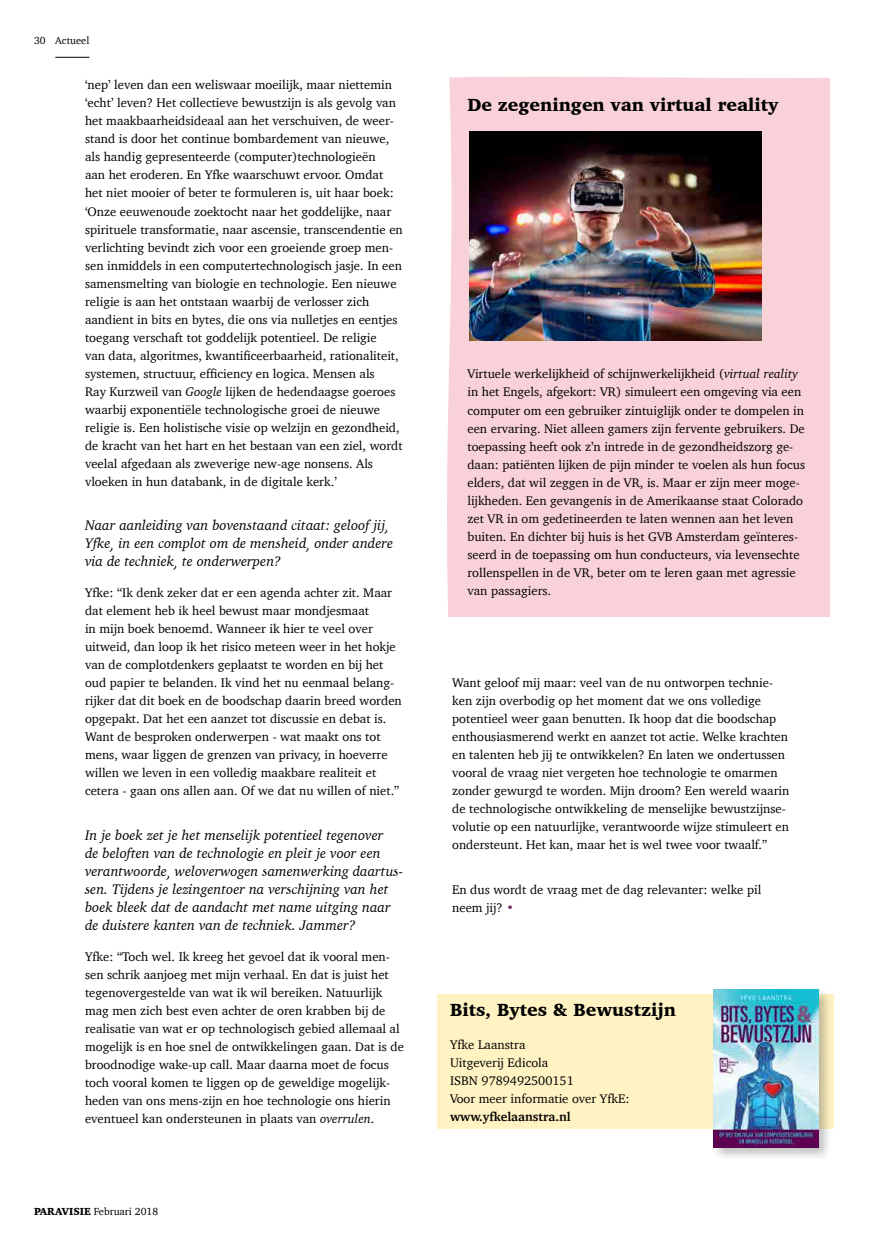
<style>
.page{position:relative;width:893px;height:1234px;background:#fff}
.page>*{position:absolute;margin:0;border:0;box-sizing:border-box;transform-origin:0 0}
.t1{font:900 18px "Charter";color:#000}
.t2{font:italic 14.25px/18px "Charter";color:#000}
.t3{font:12.75px/18px "Charter";color:#000}
.t4{font:700 12.75px "Charter";color:#000}
.t5{font:10.5px "Charter";color:#000}
.s1{font-style:italic}
.s2{font-weight:900}
.s3{color:#7b285f}
</style>
<div class="page">
<div style="left:447px;top:77px;width:382px;height:540px;background:#f9d2d9"></div>
<img style="left:469px;top:131px;width:292px;height:209px">
<div style="left:437px;top:993px;width:396px;height:39px;background:#fff3c4"></div>
<div style="left:437px;top:1031px;width:396px;height:24px;background:#fff3c4"></div>
<div style="left:437px;top:1049px;width:396px;height:24px;background:#fff3c4"></div>
<div style="left:437px;top:1067px;width:396px;height:24px;background:#fff3c4"></div>
<div style="left:437px;top:1085px;width:396px;height:42px;background:#fff3c4"></div>
<div style="left:711px;top:986px;width:122px;height:175px;background:#000;opacity:.25"></div>
<img style="left:713px;top:989px;width:105px;height:158px">
<hr style="left:55px;top:57px;width:34px;height:1px;background:#000">
<p class="t5" style="left:34px;top:32px;width:13px">30</p>
<p class="t5" style="left:55px;top:32px;width:36px">Actueel</p>
<p class="t3" style="left:85px;top:76px;width:319px">‘nep’ leven dan een weliswaar moeilijk, maar niettemin ‘echt’ leven? Het collectieve bewustzijn is als gevolg van het maakbaarheidsideaal aan het verschuiven, de weer&shy;stand is door het continue bombardement van nieuwe, als handig gepresenteerde (computer)technologieën<br>aan het eroderen. En Yfke waarschuwt ervoor. Omdat het niet mooier of beter te formuleren is, uit haar boek: ‘Onze eeuwenoude zoektocht naar het goddelijke, naar spirituele transformatie, naar ascensie, transcendentie en verlichting bevindt zich voor een groeiende groep men&shy;sen inmiddels in een computertechnologisch jasje. In een samensmelting van biologie en technologie. Een nieuwe religie is aan het ontstaan waarbij de verlosser zich aandient in bits en bytes, die ons via nulletjes en eentjes toegang verschaft tot goddelijk potentieel. De religie<br>van data, algoritmes, kwantificeerbaarheid, rationaliteit, systemen, structuur, efficiency en logica. Mensen als<br>Ray Kurzweil van <span class="s1">Google</span> lijken de hedendaagse goeroes waarbij exponentiële technologische groei de nieuwe religie is. Een holistische visie op welzijn en gezondheid, de kracht van het hart en het bestaan van een ziel, wordt veelal afgedaan als zweverige new-age nonsens. Als vloeken in hun databank, in de digitale kerk.’</p>
<p class="t2" style="left:85px;top:516px;width:310px">Naar aanleiding van bovenstaand citaat: geloof jij,<br>Yfke, in een complot om de mensheid, onder andere via de techniek, te onderwerpen?</p>
<p class="t3" style="left:85px;top:583px;width:318px">Yfke: “Ik denk zeker dat er een agenda achter zit. Maar dat element heb ik heel bewust maar mondjesmaat<br>in mijn boek benoemd. Wanneer ik hier te veel over uitweid, dan loop ik het risico meteen weer in het hokje van de complotdenkers geplaatst te worden en bij het oud papier te belanden. Ik vind het nu eenmaal belang&shy;rijker dat dit boek en de boodschap daarin breed worden opgepakt. Dat het een aanzet tot discussie en debat is.<br>Want de besproken onderwerpen - wat maakt ons tot mens, waar liggen de grenzen van privacy, in hoeverre willen we leven in een volledig maakbare realiteit et cetera - gaan ons allen aan. Of we dat nu willen of niet.”</p>
<p class="t2" style="left:85px;top:825px;width:320px">In je boek zet je het menselijk potentieel tegenover<br>de beloften van de technologie en pleit je voor een verantwoorde, weloverwogen samenwerking daartus&shy;sen. Tijdens je lezingentoer na verschijning van het boek bleek dat de aandacht met name uitging naar de duistere kanten van de techniek. Jammer?</p>
<p class="t3" style="left:85px;top:946px;width:320px">Yfke: “Toch wel. Ik kreeg het gevoel dat ik vooral men&shy;sen schrik aanjoeg met mijn verhaal. En dat is juist het tegenovergestelde van wat ik wil bereiken. Natuurlijk mag men zich best even achter de oren krabben bij de realisatie van wat er op technologisch gebied allemaal al mogelijk is en hoe snel de ontwikkelingen gaan. Dat is de broodnodige wake-up call. Maar daarna moet de focus toch vooral komen te liggen op de geweldige mogelijk&shy;heden van ons mens-zijn en hoe technologie ons hierin eventueel kan ondersteunen in plaats van <span class="s1">overrulen</span>.</p>
<p class="t5" style="left:34px;top:1201px;width:126px"><span class="s2">PARAVISIE</span> Februari 2018</p>
<h1 class="t1" style="left:467px;top:94px;width:312px">De zegeningen van virtual reality</h1>
<p class="t3" style="left:467px;top:365px;width:339px">Virtuele werkelijkheid of schijnwerkelijkheid (<span class="s1">virtual reality </span>in het Engels, afgekort: VR) simuleert een omgeving via een computer om een gebruiker zintuiglijk onder te dompelen in een ervaring. Niet alleen gamers zijn fervente gebruikers. De toepassing heeft ook z’n intrede in de gezondheidszorg ge&shy;daan: patiënten lijken de pijn minder te voelen als hun focus elders, dat wil zeggen in de VR, is. Maar er zijn meer moge&shy;lijkheden. Een gevangenis in de Amerikaanse staat Colorado zet VR in om gedetineerden te laten wennen aan het leven buiten. En dichter bij huis is het GVB Amsterdam geïnteres&shy;seerd in de toepassing om hun conducteurs, via levensechte rollenspellen in de VR, beter om te leren gaan met agressie van passagiers.</p>
<p class="t3" style="left:452px;top:673px;width:339px">Want geloof mij maar: veel van de nu ontworpen technie&shy;ken zijn overbodig op het moment dat we ons volledige potentieel weer gaan benutten. Ik hoop dat die boodschap enthousiasmerend werkt en aanzet tot actie. Welke krachten en talenten heb jij te ontwikkelen? En laten we ondertussen vooral de vraag niet vergeten hoe technologie te omarmen zonder gewurgd te worden. Mijn droom? Een wereld waarin de technologische ontwikkeling de menselijke bewustzijnse&shy;volutie op een natuurlijke, verantwoorde wijze stimuleert en ondersteunt. Het kan, maar het is wel twee voor twaalf.”</p>
<p class="t3" style="left:452px;top:879px;width:311px">En dus wordt de vraag met de dag relevanter: welke pil neem jij? <span class="s3">•</span></p>
<h1 class="t1" style="left:450px;top:998px;width:227px">Bits, Bytes &amp; Bewustzijn</h1>
<p class="t3" style="left:450px;top:1035px;width:181px">Yfke Laanstra<br>Uitgeverij Edicola<br>ISBN 9789492500151<br>Voor meer informatie over YfkE:</p>
<p class="t4" style="left:450px;top:1105px;width:122px">www.yfkelaanstra.nl</p>
</div>
